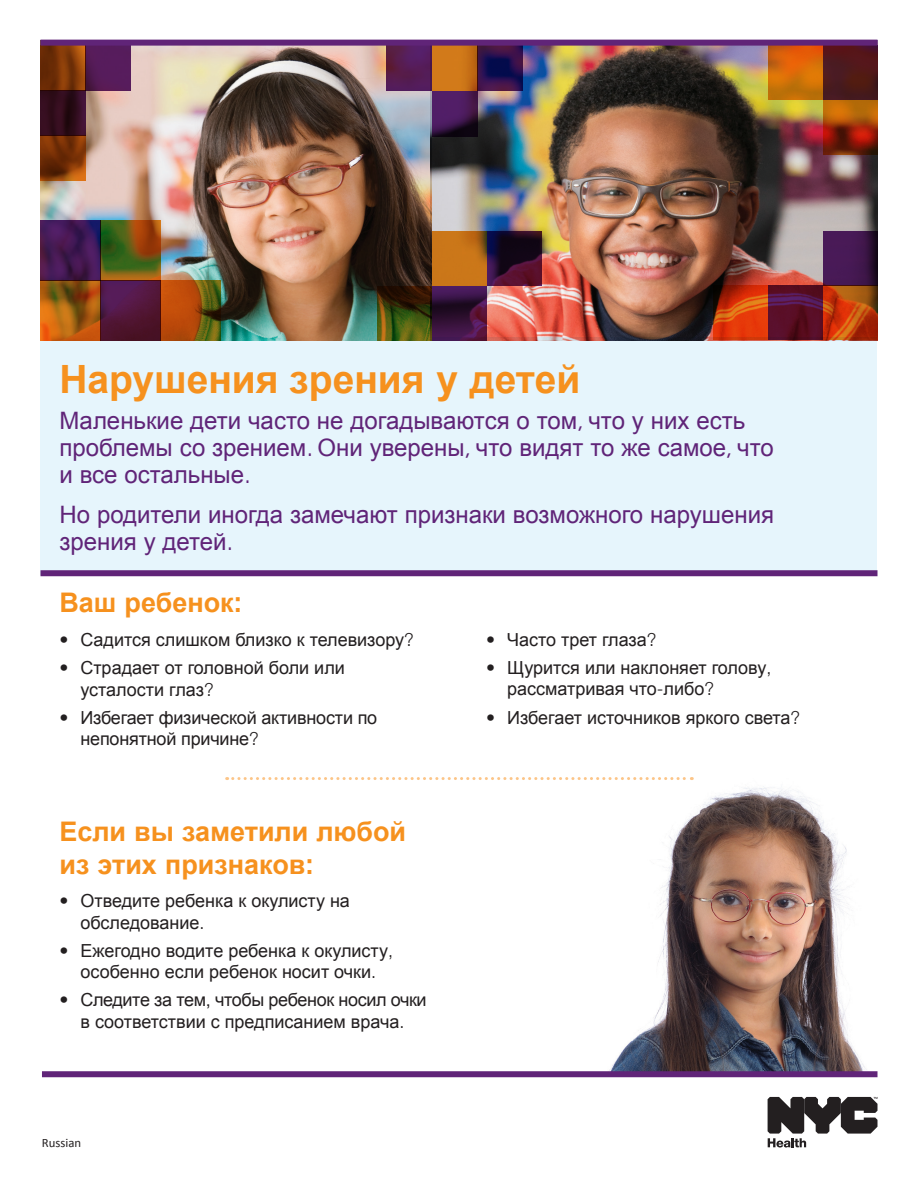
<style>
.page{position:relative;width:918px;height:1188px;background:#fff}
.page>*{position:absolute;margin:0;border:0;box-sizing:border-box;transform-origin:0 0}
.t1{font:700 39px "Arial";color:#f6911e}
.t2{font:700 27px/32.4px "Arial";color:#f6911e}
.t3{font:24px/27px "Arial";color:#602478}
.t4{font:18px/21.6px "Arial";color:#231f20}
.t5{font:18px/21.6px "Arial";letter-spacing:-.02em;color:#231f20;text-align:center}
.t6{font:12.75px "Calibri";color:#231f20}
.s1{font-family:"ITC Avant Garde Std"}
.s2{font-family:"ITC Avant Garde Std";font-weight:600}
.s3{font-family:"Helvetica Neue LT Std";font-weight:300}
</style>
<div class="page">
<div style="left:40px;top:338px;width:838px;height:237px;background:#e6f5fc"></div>
<img style="left:609px;top:777px;width:258px;height:294px">
<img style="left:40px;top:46px;width:838px;height:294px">
<svg style="left:40px;top:280px;width:61px;height:60px;background:#a55910"></svg>
<svg style="left:40px;top:220px;width:61px;height:60px;background:#411852"></svg>
<svg style="left:101px;top:280px;width:60px;height:60px;background:#50163a"></svg>
<svg style="left:161px;top:280px;width:60px;height:60px;background:#97500c"></svg>
<svg style="left:101px;top:220px;width:60px;height:60px;background:#685914"></svg>
<svg style="left:823px;top:100px;width:55px;height:55px;background:#9a3b07"></svg>
<div style="left:823px;top:46px;width:55px;height:54px;background:#4e1a1b"></div>
<svg style="left:768px;top:46px;width:55px;height:54px;background:#d26a08"></svg>
<div style="left:432px;top:46px;width:45px;height:45px;background:linear-gradient(to right,#d9801c,#c26b15)"></div>
<svg style="left:386px;top:46px;width:46px;height:45px;background:#551c53"></svg>
<svg style="left:477px;top:46px;width:46px;height:45px;background:#2b104a"></svg>
<svg style="left:432px;top:91px;width:45px;height:46px;background:#3e164d"></svg>
<svg style="left:823px;top:286px;width:55px;height:54px;background:#b6400b"></svg>
<svg style="left:823px;top:231px;width:55px;height:54px;background:#3f164b"></svg>
<svg style="left:768px;top:286px;width:55px;height:54px;background:#560f2d"></svg>
<svg style="left:713px;top:286px;width:55px;height:54px;background:#cb3b0a"></svg>
<svg style="left:86px;top:46px;width:45px;height:45px;background:#551b58"></svg>
<svg style="left:40px;top:46px;width:46px;height:45px;background:#7b3508"></svg>
<svg style="left:40px;top:91px;width:46px;height:45px;background:#320d1d"></svg>
<svg style="left:40px;top:136px;width:46px;height:45px;background:#7e3607"></svg>
<svg style="left:377px;top:286px;width:55px;height:54px;background:#413f0b"></svg>
<svg style="left:432px;top:286px;width:55px;height:54px;background:#3d1340"></svg>
<svg style="left:432px;top:231px;width:55px;height:55px;background:#c37218"></svg>
<svg style="left:487px;top:231px;width:54px;height:55px;background:#2d0c2a"></svg>
<div style="left:40px;top:570px;width:838px;height:6px;background:#602478"></div>
<div style="left:42px;top:1071px;width:836px;height:6px;background:#602478"></div>
<div style="left:40px;top:40px;width:838px;height:6px;background:#602478"></div>
<svg style="left:227px;top:777px;width:465px;height:3px"></svg>
<svg style="left:768px;top:1097px;width:110px;height:51px"></svg>
<h1 class="t1" style="left:59px;top:353px;width:523px">Нарушения зрения у детей</h1>
<h3 class="t3" style="left:59px;top:407px;width:716px">Маленькие дети часто не догадываются о том<span class="s1">,</span> что у них есть проблемы со зрением<span class="s1">.</span> Они уверены<span class="s1">,</span> что видят то же самое<span class="s1">,</span> что и все остальные<span class="s1">.</span></h3>
<h3 class="t3" style="left:59px;top:501px;width:716px">Но родители иногда замечают признаки возможного нарушения зрения у детей<span class="s1">.</span></h3>
<h2 class="t2" style="left:59px;top:587px;width:184px">Ваш ребенок<span class="s2">:</span></h2>
<p class="t4" style="left:59px;top:629px;width:356px"><span class="s3">•</span> Садится слишком близко к телевизору<span class="s3">?</span></p>
<p class="t4" style="left:80px;top:657px;width:266px;text-indent:-21px"><span class="s3">•</span> Страдает от головной боли или усталости глаз<span class="s3">?</span></p>
<p class="t4" style="left:80px;top:707px;width:298px;text-indent:-21px"><span class="s3">•</span> Избегает физической активности по непонятной причине<span class="s3">?</span></p>
<h2 class="t2" style="left:59px;top:817px;width:348px">Если вы заметили любой из этих признаков<span class="s2">:</span></h2>
<p class="t4" style="left:80px;top:890px;width:271px;text-indent:-21px"><span class="s3">•</span> Отведите ребенка к окулисту на обследование<span class="s3">.</span></p>
<p class="t4" style="left:59px;top:940px;width:335px;text-align:center"><span class="s3">•</span> Ежегодно водите ребенка к окулисту<span class="s3">, </span>особенно если ребенок носит очки<span class="s3">.</span></p>
<p class="t5" style="left:59px;top:989px;width:369px"><span class="s3">•</span> Следите за тем, чтобы ребенок носил очки в соответствии с предписанием врача<span class="s3">.</span></p>
<p class="t6" style="left:42px;top:1134px;width:41px">Russian</p>
<p class="t4" style="left:486px;top:629px;width:172px"><span class="s3">•</span> Часто трет глаза<span class="s3">?</span></p>
<p class="t4" style="left:507px;top:657px;width:266px;text-indent:-21px"><span class="s3">•</span> Щурится или наклоняет голову<span class="s3">, </span>рассматривая что<span class="s3">-</span>либо<span class="s3">?</span></p>
<p class="t4" style="left:486px;top:707px;width:316px"><span class="s3">•</span> Избегает источников яркого света<span class="s3">?</span></p>
</div>
